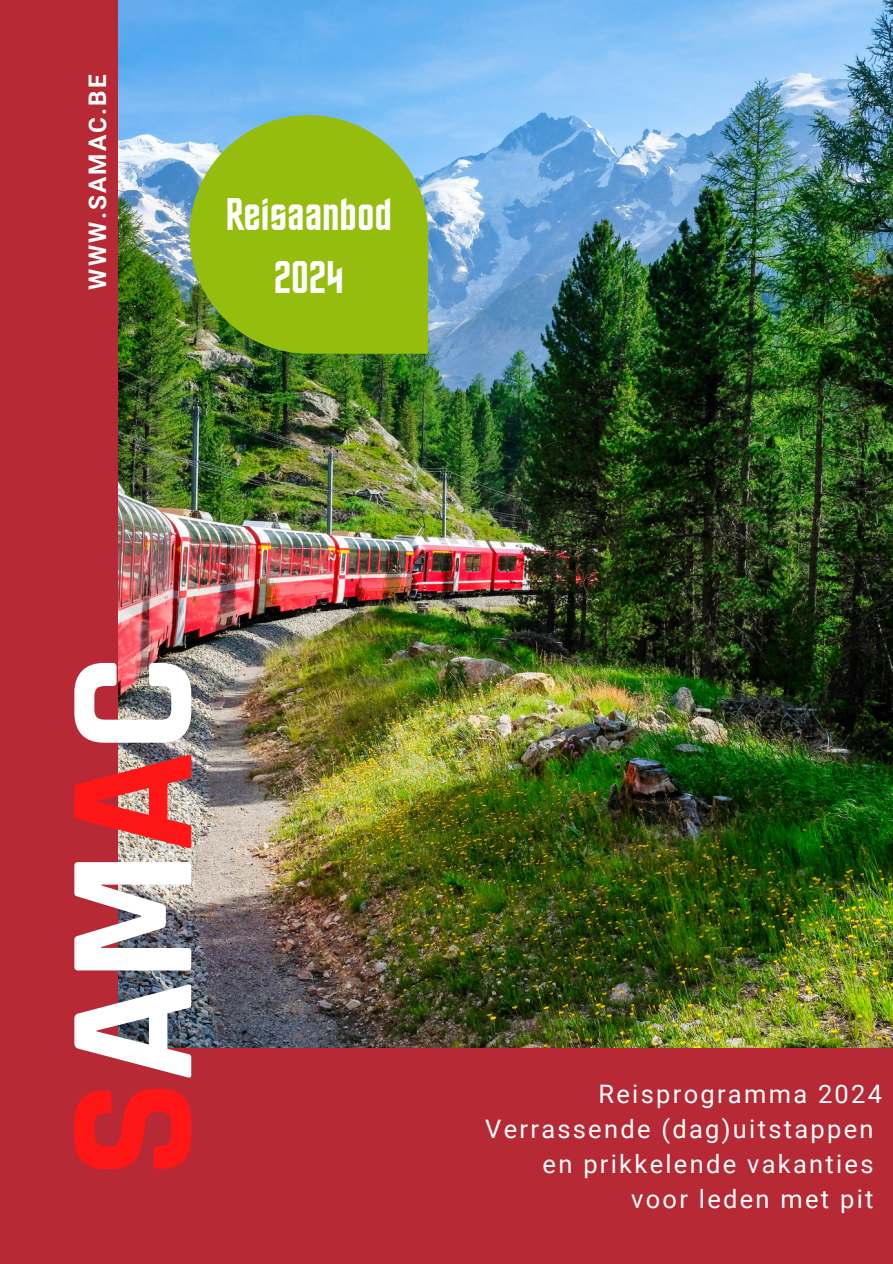
<style>
.page{position:relative;width:893px;height:1264px;background:#fff}
.page>*{position:absolute;margin:0;border:0;box-sizing:border-box;transform-origin:0 0}
.t1{font:700 181.65px "Rajdhani";letter-spacing:-.01em;color:#fff}
.t2{font:45.9px "Horta";color:#fff}
.t3{font:25.5px "Roboto";letter-spacing:.09em;color:#fff}
.t4{font:700 24.15px "Roboto";letter-spacing:.09em;color:#fff}
.s1{color:#ff1616}
</style>
<div class="page">
<div style="left:0;top:0;width:892px;height:1263px;background:#b62935"></div>
<img style="left:118px;top:0;width:774px;height:1047px">
<svg style="left:190px;top:115px;width:238px;height:239px;background:#8fb82a"></svg>
<p class="t4" style="left:84px;top:289px;width:217px;rotate:-90deg">WWW.SAMAC.BE</p>
<p class="t2" style="left:226px;top:195px;width:168px">Reisaanbod</p>
<p class="t2" style="left:274px;top:258px;width:71px">2024</p>
<p class="t1" style="left:22px;top:1177px;width:524px;rotate:-90deg"><span class="s1">S</span>AM<span class="s1">A</span>C</p>
<p class="t3" style="left:598px;top:1079px;width:285px">Reisprogramma 2024</p>
<p class="t3" style="left:485px;top:1114px;width:390px">Verrassende (dag)uitstappen</p>
<p class="t3" style="left:542px;top:1149px;width:332px">en prikkelende vakanties</p>
<p class="t3" style="left:631px;top:1184px;width:244px">voor leden met pit</p>
</div>
